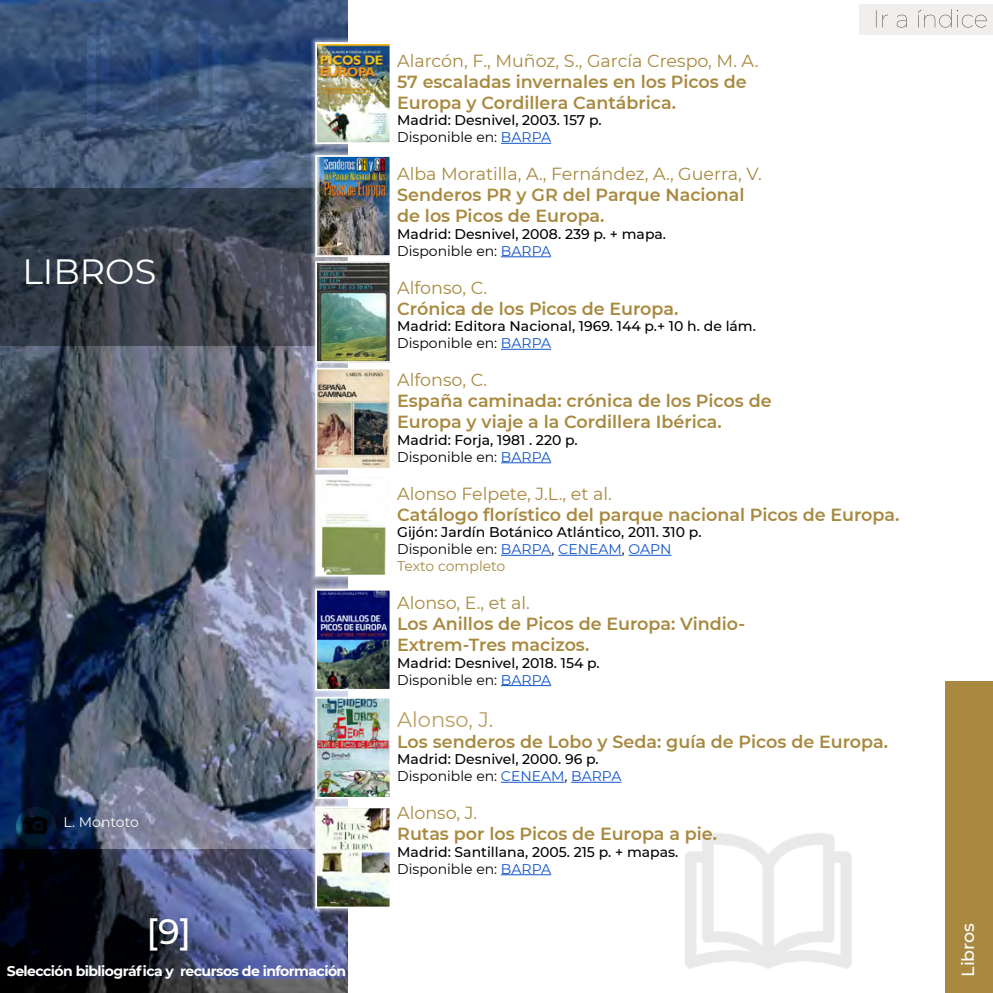
<style>
.page{position:relative;width:993px;height:993px;background:#fff}
.page>*{position:absolute;margin:0;border:0;box-sizing:border-box;transform-origin:0 0}
.t1{font:35px "Montserrat";color:#fff}
.t2{font:500 35px "Montserrat";color:#fff}
.t3{font:21px "Montserrat";color:#ba9f62}
.t4{font:600 17.5px/21px "Montserrat";color:#a8893f}
.t5{font:17.5px "Montserrat";color:#a8893f}
.t6{font:500 17.5px "Montserrat";color:#fff}
.t7{font:500 14px/16.8px "Montserrat";color:#000}
.t8{font:700 14px "Montserrat";letter-spacing:-.04em;color:#fff}
.t9{font:14px "Montserrat";color:#fff}
.s1{font-weight:400}
.s2{font-weight:400;color:#15c}
.s3{font-weight:400;color:#a8893f}
</style>
<div class="page">
<div style="left:859px;top:5px;width:133px;height:30px;background:#f0efee"></div>
<img style="left:0;top:0;width:347px;height:849px">
<svg style="left:0;top:849px;width:347px;height:130px;background:#333957"></svg>
<svg style="left:0;top:979px;width:347px;height:13px;background:#323232"></svg>
<svg style="left:0;top:189px;width:311px;height:157px;background:#353d48"></svg>
<div style="left:944px;top:681px;width:48px;height:311px;background:#a8893f"></div>
<img style="left:685px;top:833px;width:167px;height:136px">
<svg style="left:875px;top:9px;width:111px;height:19px"></svg>
<svg style="left:16px;top:806px;width:40px;height:39px"></svg>
<img style="left:21px;top:811px;width:27px;height:27px">
<hr style="left:500px;top:143px;width:51px;height:1px;background:#15c">
<hr style="left:500px;top:256px;width:51px;height:1px;background:#15c">
<hr style="left:500px;top:349px;width:51px;height:1px;background:#15c">
<hr style="left:500px;top:462px;width:51px;height:1px;background:#15c">
<hr style="left:500px;top:554px;width:51px;height:1px;background:#15c">
<hr style="left:558px;top:554px;width:63px;height:1px;background:#15c">
<hr style="left:628px;top:554px;width:43px;height:1px;background:#15c">
<hr style="left:500px;top:685px;width:51px;height:1px;background:#15c">
<hr style="left:500px;top:781px;width:64px;height:1px;background:#15c">
<hr style="left:571px;top:781px;width:50px;height:1px;background:#15c">
<hr style="left:500px;top:874px;width:51px;height:1px;background:#15c">
<img style="left:10px;top:0;width:288px;height:150px">
<svg style="left:311px;top:38px;width:37px;height:111px"></svg>
<img style="left:318px;top:45px;width:70px;height:96px">
<div style="left:315px;top:42px;width:76px;height:102px;border:2px solid #fff"></div>
<svg style="left:311px;top:151px;width:37px;height:106px"></svg>
<img style="left:318px;top:158px;width:70px;height:96px">
<div style="left:315px;top:155px;width:76px;height:102px;border:2px solid #fff"></div>
<svg style="left:311px;top:257px;width:37px;height:106px"></svg>
<img style="left:318px;top:264px;width:70px;height:96px">
<div style="left:315px;top:261px;width:76px;height:102px;border:2px solid #fff"></div>
<svg style="left:311px;top:363px;width:37px;height:107px"></svg>
<img style="left:318px;top:371px;width:70px;height:95px">
<div style="left:315px;top:368px;width:76px;height:101px;border:2px solid #fff"></div>
<svg style="left:311px;top:470px;width:37px;height:111px"></svg>
<img style="left:318px;top:477px;width:69px;height:96px">
<div style="left:315px;top:474px;width:76px;height:102px;border:2px solid #fff"></div>
<svg style="left:311px;top:584px;width:37px;height:108px"></svg>
<img style="left:318px;top:591px;width:70px;height:96px">
<div style="left:315px;top:588px;width:76px;height:102px;border:2px solid #fff"></div>
<svg style="left:311px;top:692px;width:37px;height:110px"></svg>
<img style="left:318px;top:699px;width:70px;height:96px">
<div style="left:315px;top:696px;width:76px;height:102px;border:2px solid #fff"></div>
<svg style="left:311px;top:802px;width:37px;height:111px"></svg>
<img style="left:318px;top:809px;width:70px;height:96px">
<div style="left:315px;top:806px;width:76px;height:102px;border:2px solid #fff"></div>
<h1 class="t1" style="left:22px;top:247px;width:135px">LIBROS</h1>
<p class="t9" style="left:63px;top:812px;width:77px">L. Montoto</p>
<h1 class="t2" style="left:146px;top:906px;width:46px">[9]</h1>
<p class="t8" style="left:7px;top:960px;width:341px">Selección bibliográfica y recursos de información</p>
<p class="t5" style="left:397px;top:48px;width:363px">Alarcón, F., Muñoz, S., García Crespo, M. A.</p>
<p class="t4" style="left:397px;top:70px;width:351px">57 escaladas invernales en los Picos de<br>Europa y Cordillera Cantábrica.</p>
<p class="t7" style="left:397px;top:111px;width:206px">Madrid: Desnivel, 2003. 157 p.<br><span class="s1">Disponible en:</span> <span class="s2">BARPA</span></p>
<p class="t5" style="left:397px;top:162px;width:366px">Alba Moratilla, A., Fernández, A., Guerra, V.</p>
<p class="t4" style="left:397px;top:183px;width:349px">Senderos PR y GR del Parque Nacional de los Picos de Europa.</p>
<p class="t7" style="left:397px;top:225px;width:270px">Madrid: Desnivel, 2008. 239 p. + mapa.<br><span class="s1">Disponible en:</span> <span class="s2">BARPA</span></p>
<p class="t5" style="left:397px;top:275px;width:91px">Alfonso, C.</p>
<p class="t4" style="left:397px;top:297px;width:282px">Crónica de los Picos de Europa.</p>
<p class="t7" style="left:397px;top:317px;width:360px">Madrid: Editora Nacional, 1969. 144 p.+ 10 h. de lám.<br><span class="s1">Disponible en:</span> <span class="s2">BARPA</span></p>
<p class="t5" style="left:397px;top:367px;width:91px">Alfonso, C.</p>
<p class="t4" style="left:397px;top:389px;width:376px">España caminada: crónica de los Picos de<br>Europa y viaje a la Cordillera Ibérica.</p>
<p class="t7" style="left:397px;top:431px;width:182px">Madrid: Forja, 1981 . 220 p.<br><span class="s1">Disponible en:</span> <span class="s2">BARPA</span></p>
<p class="t5" style="left:397px;top:481px;width:216px">Alonso Felpete, J.L., et al.</p>
<p class="t4" style="left:397px;top:503px;width:503px">Catálogo florístico del parque nacional Picos de Europa.</p>
<p class="t7" style="left:397px;top:523px;width:306px">Gijón: Jardín Botánico Atlántico, 2011. 310 p.<br><span class="s1">Disponible en:</span> <span class="s2">BARPA</span><span class="s1">,</span> <span class="s2">CENEAM</span><span class="s1">,</span> <span class="s2">OAPN<br></span><span class="s3">Texto completo</span></p>
<p class="t5" style="left:397px;top:590px;width:134px">Alonso, E., et al.</p>
<p class="t4" style="left:397px;top:612px;width:349px">Los Anillos de Picos de Europa: Vindio-<br>Extrem-Tres macizos.</p>
<p class="t7" style="left:397px;top:653px;width:204px">Madrid: Desnivel, 2018. 154 p.<br><span class="s1">Disponible en:</span> <span class="s2">BARPA</span></p>
<h2 class="t3" style="left:397px;top:704px;width:97px">Alonso, J.</h2>
<p class="t4" style="left:397px;top:729px;width:492px">Los senderos de Lobo y Seda: guía de Picos de Europa.</p>
<p class="t7" style="left:397px;top:750px;width:226px">Madrid: Desnivel, 2000. 96 p.<br><span class="s1">Disponible en:</span> <span class="s2">CENEAM</span><span class="s1">,</span> <span class="s2">BARPA</span></p>
<p class="t5" style="left:397px;top:800px;width:81px">Alonso, J.</p>
<p class="t4" style="left:397px;top:822px;width:321px">Rutas por los Picos de Europa a pie.</p>
<p class="t7" style="left:397px;top:842px;width:282px">Madrid: Santillana, 2005. 215 p. + mapas.<br><span class="s1">Disponible en:</span> <span class="s2">BARPA</span></p>
<p class="t6" style="left:955px;top:976px;width:56px;rotate:-90deg">Libros</p>
</div>
